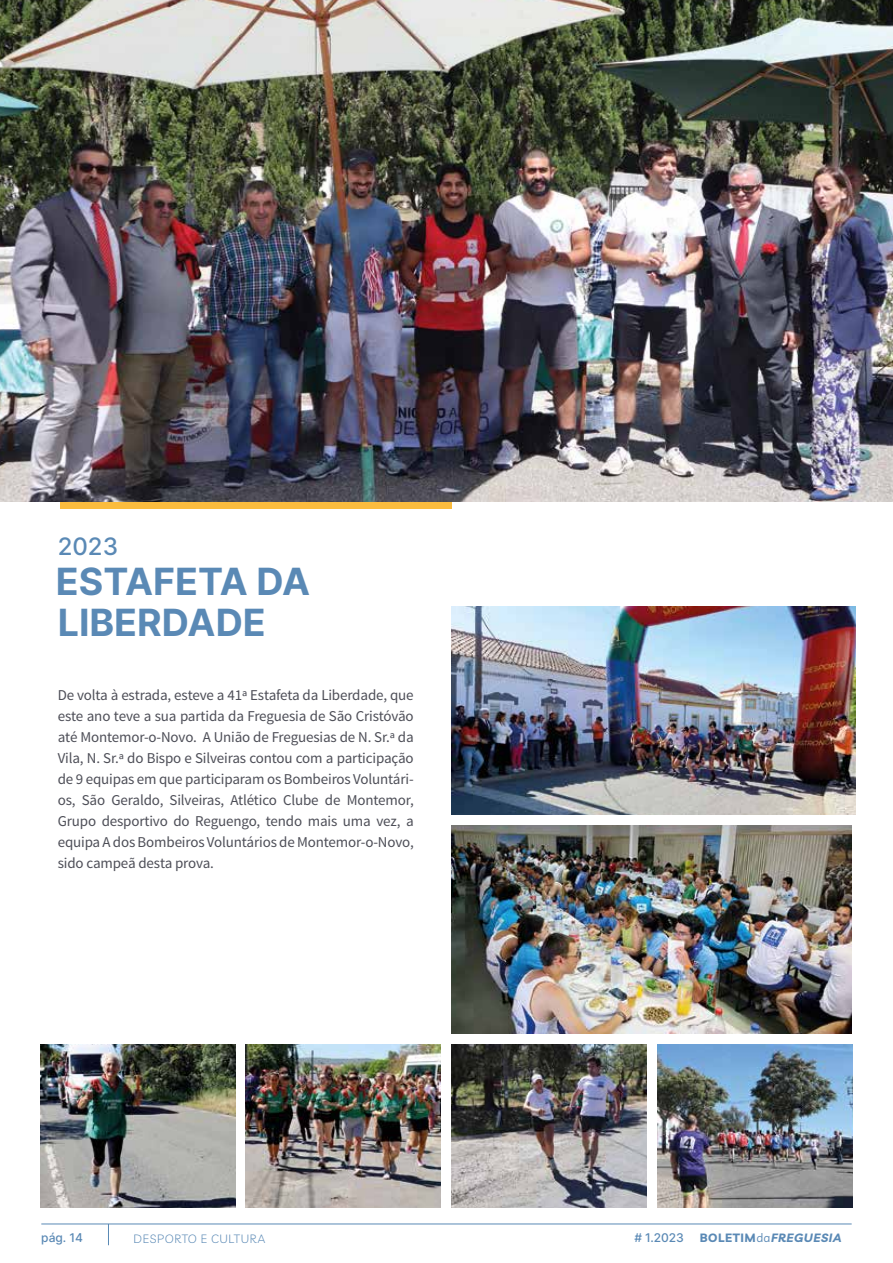
<style>
.page{position:relative;width:893px;height:1263px;background:#fff}
.page>*{position:absolute;margin:0;border:0;box-sizing:border-box;transform-origin:0 0}
.t1{font:700 37.5px/40.5px "Inter";color:#5a89b5}
.t2{font:500 24px "Inter";color:#5a89b5}
.t3{font:15px/21px "Source Sans Pro";letter-spacing:-.01em;color:#4d4e57;text-align:justify}
.t4{font:italic 700 12px "Livvic";letter-spacing:.05em;color:#5a89b5}
.t5{font:300 12px "Livvic";letter-spacing:.05em;color:#5a89b5}
.t6{font:12px "Inter";color:#5a89b5}
.s1{font-style:normal}
.s2{font-weight:400;font-style:normal}
</style>
<div class="page">
<img style="left:0;top:0;width:893px;height:502px">
<div style="left:60px;top:502px;width:391px;height:6px;background:#fbbc3e"></div>
<img style="left:452px;top:825px;width:399px;height:208px">
<img style="left:41px;top:1045px;width:195px;height:162px">
<img style="left:657px;top:1045px;width:195px;height:162px">
<img style="left:246px;top:1045px;width:195px;height:162px">
<img style="left:452px;top:1045px;width:194px;height:162px">
<img style="left:452px;top:607px;width:404px;height:207px">
<svg style="left:108px;top:1224px;width:1px;height:21px"></svg>
<hr style="left:41px;top:1223px;width:811px;height:1px;background:#5a89b5">
<h2 class="t2" style="left:58px;top:529px;width:62px">2023</h2>
<h1 class="t1" style="left:56px;top:560px;width:256px">ESTAFETA DA<br>LIBERDADE</h1>
<p class="t3" style="left:58px;top:684px;width:358px">De volta à estrada, esteve a 41ª Estafeta da Liberdade, que este ano teve a sua partida da Freguesia de São Cristóvão até Montemor-o-Novo. A União de Freguesias de N. Sr.ª da Vila, N. Sr.ª do Bispo e Silveiras contou com a participação de 9 equipas em que participaram os Bombeiros Voluntári&shy;os, São Geraldo, Silveiras, Atlético Clube de Montemor, Grupo desportivo do Reguengo, tendo mais uma vez, a equipa A dos Bombeiros Voluntários de Montemor-o-Novo, sido campeã desta prova.</p>
<p class="t6" style="left:41px;top:1229px;width:43px">pág. 14</p>
<p class="t5" style="left:133px;top:1230px;width:133px">DESPORTO E CULTURA</p>
<p class="t6" style="left:634px;top:1229px;width:51px"># 1.2023</p>
<p class="t4" style="left:700px;top:1229px;width:143px"><span class="s1">BOLETIM</span><span class="s2">da</span>FREGUESIA</p>
</div>
